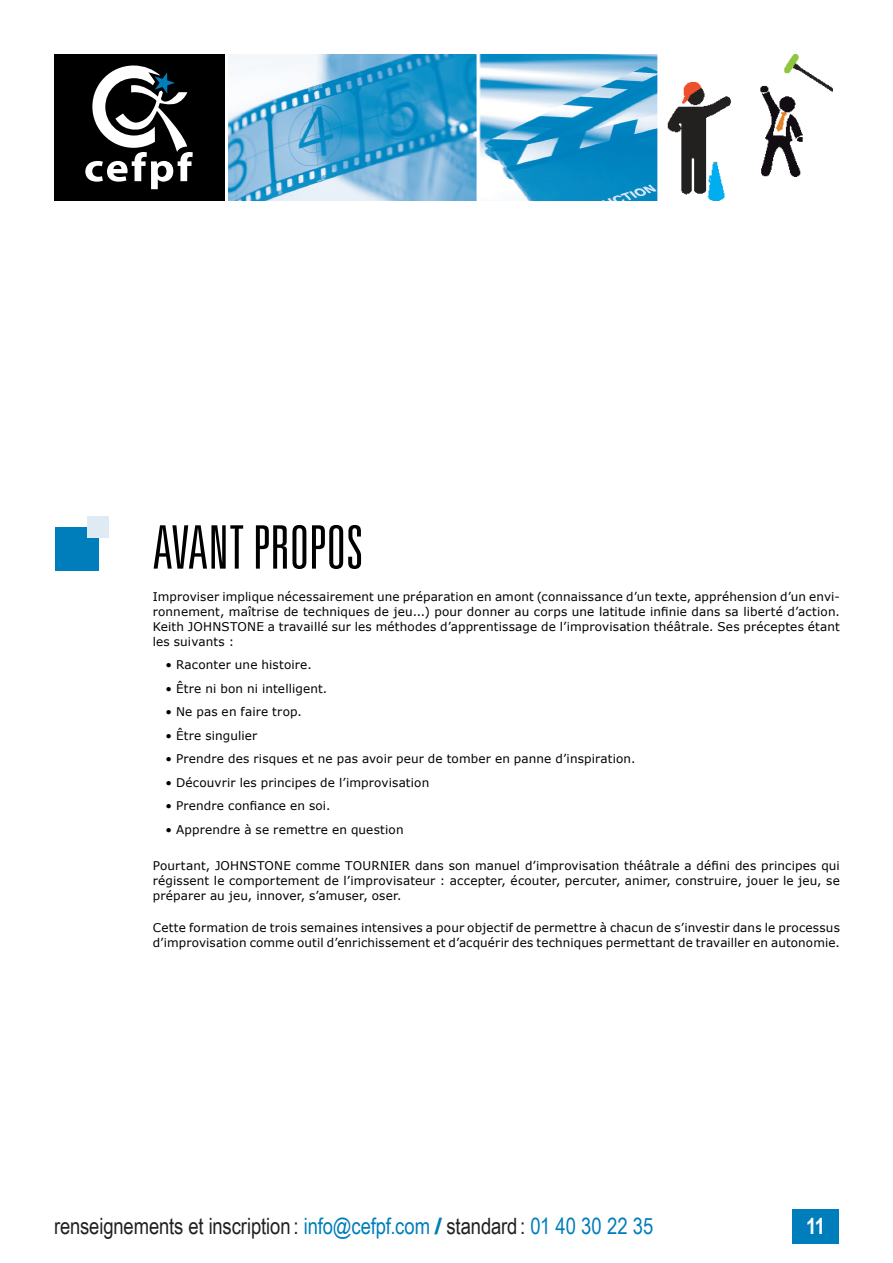
<style>
.page{position:relative;width:893px;height:1263px;background:#fff}
.page>*{position:absolute;margin:0;border:0;box-sizing:border-box;transform-origin:0 0}
.TitreFormation{font:300 ultra-condensed 60px "Univers LT Std";color:#000}
.t1{font:22.5px "Arial Narrow";letter-spacing:-.005em;color:#231f20}
.t2{font:700 22.5px "Arial Narrow";color:#fff}
.TexteFormation{font:12px/15px "Verdana";letter-spacing:.015em;color:#000;text-align:justify}
.s1{color:#007dbb}
.s2{font-family:"Univers LT Std";font-weight:900;color:#007dbb}
</style>
<div class="page">
<div style="left:792px;top:1209px;width:47px;height:34px;background:#007dbb"></div>
<img style="left:229px;top:54px;width:429px;height:147px">
<div style="left:54px;top:54px;width:170px;height:147px;background:#000"></div>
<svg style="left:85px;top:65px;width:108px;height:124px"></svg>
<img style="left:668px;top:54px;width:164px;height:147px">
<div style="left:55px;top:527px;width:43px;height:43px;background:#007dbb"></div>
<div style="left:87px;top:516px;width:22px;height:22px;background:#deebf5"></div>
<p class="TitreFormation" style="left:153px;top:516px;width:212px">AVANT PROPOS</p>
<p class="TexteFormation" style="left:153px;top:589px;width:689px">Improviser implique nécessairement une préparation en amont (connaissance d’un texte, appréhension d’un envi&shy;ronnement, maîtrise de techniques de jeu...) pour donner au corps une latitude infinie dans sa liberté d’action.<br>Keith JOHNSTONE a travaillé sur les méthodes d’apprentissage de l’improvisation théâtrale. Ses préceptes étant les suivants :</p>
<p class="TexteFormation" style="left:165px;top:657px;width:148px">• Raconter une histoire.</p>
<p class="TexteFormation" style="left:165px;top:681px;width:163px">• Être ni bon ni intelligent.</p>
<p class="TexteFormation" style="left:165px;top:704px;width:138px">• Ne pas en faire trop.</p>
<p class="TexteFormation" style="left:165px;top:728px;width:93px">• Être singulier</p>
<p class="TexteFormation" style="left:165px;top:751px;width:471px">• Prendre des risques et ne pas avoir peur de tomber en panne d’inspiration.</p>
<p class="TexteFormation" style="left:165px;top:775px;width:265px">• Découvrir les principes de l’improvisation</p>
<p class="TexteFormation" style="left:165px;top:798px;width:167px">• Prendre confiance en soi.</p>
<p class="TexteFormation" style="left:165px;top:822px;width:240px">• Apprendre à se remettre en question</p>
<p class="TexteFormation" style="left:153px;top:858px;width:689px">Pourtant, JOHNSTONE comme TOURNIER dans son manuel d’improvisation théâtrale a défini des principes qui régissent le comportement de l’improvisateur : accepter, écouter, percuter, animer, construire, jouer le jeu, se préparer au jeu, innover, s’amuser, oser.</p>
<p class="TexteFormation" style="left:153px;top:920px;width:689px">Cette formation de trois semaines intensives a pour objectif de permettre à chacun de s’investir dans le processus d’improvisation comme outil d’enrichissement et d’acquérir des techniques permettant de travailler en autonomie.</p>
<h2 class="t1" style="left:54px;top:1210px;width:601px">renseignements et inscription : <span class="s1">info@cefpf.com</span> <span class="s2">/</span> standard : <span class="s1">01 40 30 22 35</span></h2>
<h2 class="t2" style="left:806px;top:1209px;width:21px">11</h2>
</div>
